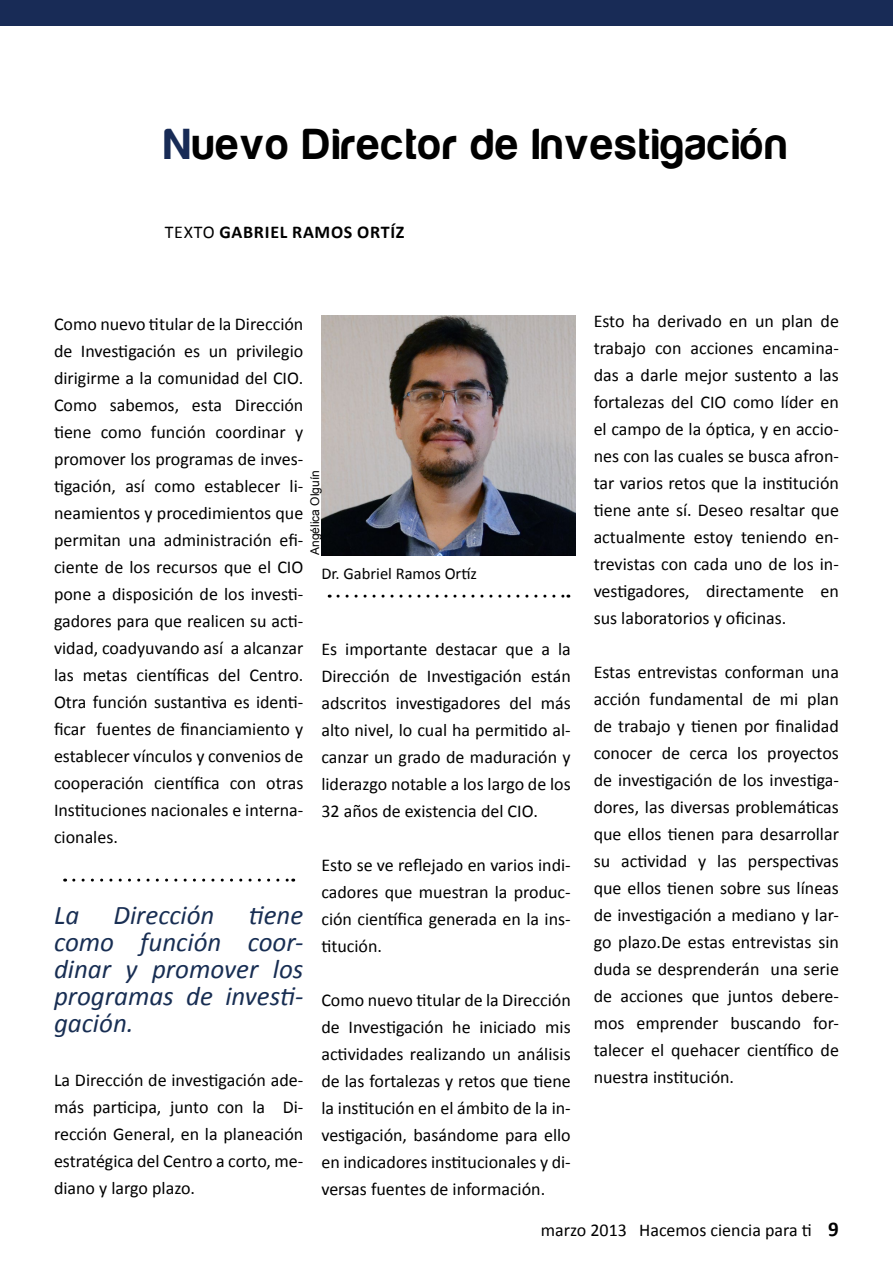
<style>
.page{position:relative;width:893px;height:1263px;background:#fff}
.page>*{position:absolute;margin:0;border:0;box-sizing:border-box;transform-origin:0 0}
.t1{font:45px "Harabara";letter-spacing:.05em;color:#000}
.t2{font:italic 27px/27px "Calibri";color:#182e53;text-align:justify}
.t3{font:18px/27px "Calibri";color:#000;text-align:justify}
.t4{font:700 18px "Calibri";letter-spacing:.04em;color:#000}
.t5{font:16.5px "Calibri";color:#000}
.t6{font:12px "Arial";color:#000}
.s1{color:#182b56}
.s2{font-weight:400}
.s3{font-weight:700;font-size:21px}
</style>
<div class="page">
<div style="left:0;top:0;width:893px;height:26px;background:#182b56"></div>
<svg style="left:74px;top:878px;width:220px;height:3px"></svg>
<svg style="left:338px;top:595px;width:231px;height:3px"></svg>
<img style="left:321px;top:316px;width:255px;height:240px">
<h1 class="t1" style="left:164px;top:121px;width:624px"><span class="s1">N</span>uevo Director de Investigación</h1>
<p class="t4" style="left:165px;top:221px;width:203px"><span class="s2">Texto</span> Gabriel Ramos ORTÍ</p>
<p class="t4" style="left:396px;top:221px;width:10px">Z</p>
<p class="t3" style="left:54px;top:310px;width:251px">Como nuevo titular de la Dirección de Investigación es un privilegio dirigirme a la comunidad del CIO.<br>Como sabemos, esta Dirección tiene como función coordinar y promover los programas de inves&shy;tigación, así como establecer li&shy;neamientos y procedimientos que permitan una administración efi&shy;ciente de los recursos que el CIO pone a disposición de los investi&shy;gadores para que realicen su acti&shy;vidad, coadyuvando así a alcanzar las metas científicas del Centro.<br>Otra función sustantiva es identi&shy;ficar fuentes de financiamiento y establecer vínculos y convenios de cooperación científica con otras Instituciones nacionales e interna&shy;cionales.</p>
<p class="t6" style="left:307px;top:555px;width:86px;rotate:-90deg">Angélica Olguín</p>
<p class="t5" style="left:321px;top:563px;width:157px">Dr. Gabriel Ramos Ortíz</p>
<p class="t3" style="left:321px;top:636px;width:251px">Es importante destacar que a la Dirección de Investigación están adscritos investigadores del más alto nivel, lo cual ha permitido al&shy;canzar un grado de maduración y liderazgo notable a los largo de los 32 años de existencia del CIO.</p>
<h2 class="t2" style="left:54px;top:900px;width:27px">La</h2>
<h2 class="t2" style="left:113px;top:900px;width:103px">Dirección</h2>
<h2 class="t2" style="left:54px;top:900px;width:251px;text-indent:195px">tiene como función coor&shy;dinar y promover los programas de investi&shy;gación.</h2>
<p class="t3" style="left:54px;top:1066px;width:251px">La Dirección de investigación ade&shy;más participa, junto con la Di&shy;rección General, en la planeación estratégica del Centro a corto, me&shy;diano y largo plazo.</p>
<p class="t3" style="left:321px;top:852px;width:251px">Esto se ve reflejado en varios indi&shy;cadores que muestran la produc&shy;ción científica generada en la ins&shy;titución.</p>
<p class="t3" style="left:321px;top:987px;width:251px">Como nuevo titular de la Dirección de Investigación he iniciado mis actividades realizando un análisis de las fortalezas y retos que tiene la institución en el ámbito de la in&shy;vestigación, basándome para ello en indicadores institucionales y di&shy;versas fuentes de información.</p>
<p class="t3" style="left:594px;top:308px;width:247px">Esto ha derivado en un plan de trabajo con acciones encamina&shy;das a darle mejor sustento a las fortalezas del CIO como líder en el campo de la óptica, y en accio&shy;nes con las cuales se busca afron&shy;tar varios retos que la institución tiene ante sí. Deseo resaltar que actualmente estoy teniendo en&shy;trevistas con cada uno de los in&shy;vestigadores, directamente en sus laboratorios y oficinas.</p>
<p class="t3" style="left:594px;top:659px;width:247px">Estas entrevistas conforman una acción fundamental de mi plan de trabajo y tienen por finalidad conocer de cerca los proyectos de investigación de los investiga&shy;dores, las diversas problemáticas que ellos tienen para desarrollar su actividad y las perspectivas que ellos tienen sobre sus líneas de investigación a mediano y lar&shy;go plazo.De estas entrevistas sin duda se desprenderán una serie de acciones que juntos debere&shy;mos emprender buscando for&shy;talecer el quehacer científico de nuestra institución.</p>
<p class="t3" style="left:541px;top:1216px;width:299px">marzo 2013 Hacemos ciencia para ti <span class="s3">9</span></p>
</div>
